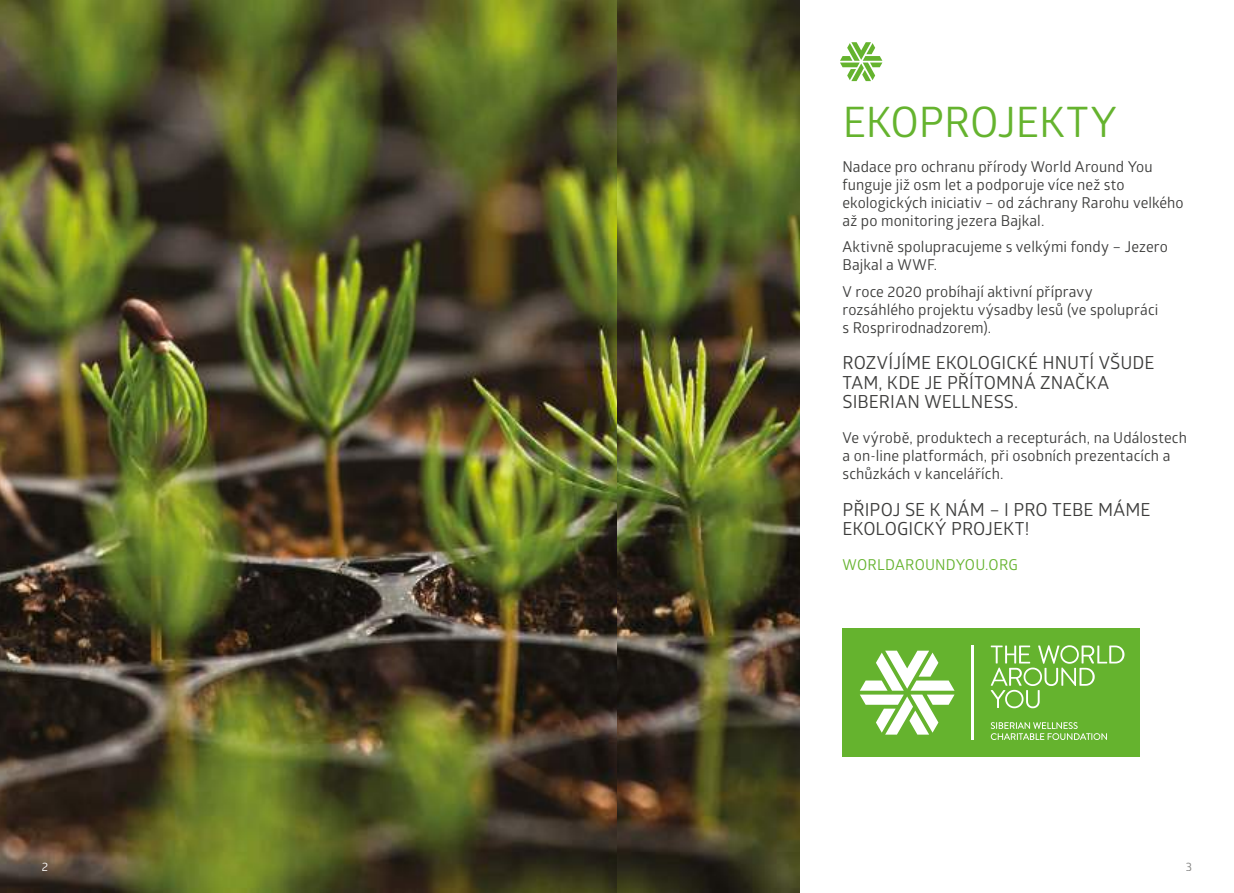
<style>
.page{position:relative;width:1234px;height:893px;background:#fff}
.page>*{position:absolute;margin:0;border:0;box-sizing:border-box;transform-origin:0 0}
.t1{font:42px "Glober M Regular";letter-spacing:-.005em;color:#65b32e}
.t2{font:18px/19.5px "Glober M Regular";letter-spacing:.005em;color:#3c3c3b}
.t3{font:15px/18px "Glober M Regular";letter-spacing:.005em;color:#3c3c3b}
.t4{font:15px "Glober M Regular";letter-spacing:.015em;color:#65b32e}
.t5{font:12px "Glober M Regular";color:#fff}
.t6{font:12px "Glober M Regular";color:#80807f}
</style>
<div class="page">
<div style="left:842px;top:628px;width:298px;height:129px;background:#65b32e"></div>
<hr style="left:971px;top:645px;width:2px;height:95px;background:#fff">
<svg style="left:990px;top:645px;width:134px;height:63px"></svg>
<svg style="left:860px;top:651px;width:94px;height:84px"></svg>
<svg style="left:990px;top:722px;width:116px;height:18px"></svg>
<svg style="left:840px;top:42px;width:42px;height:39px"></svg>
<img style="left:0;top:0;width:617px;height:893px">
<img style="left:617px;top:0;width:182px;height:893px">
<h1 class="t1" style="left:842px;top:91px;width:276px">EKOPROJEKTY</h1>
<p class="t3" style="left:842px;top:157px;width:342px">Nadace pro ochranu přírody World Around You funguje již osm let a podporuje více než sto ekologických iniciativ – od záchrany Rarohu velkého až po monitoring jezera Bajkal.</p>
<p class="t3" style="left:842px;top:237px;width:327px">Aktivně spolupracujeme s velkými fondy – Jezero<br>Bajkal a WWF.</p>
<p class="t3" style="left:842px;top:282px;width:317px">V roce 2020 probíhají aktivní přípravy rozsáhlého projektu výsadby lesů (ve spolupráci s Rosprirodnadzorem).</p>
<p class="t2" style="left:842px;top:352px;width:313px">ROZVÍJÍME EKOLOGICKÉ HNUTÍ VŠUDE<br>TAM, KDE JE PŘÍTOMNÁ ZNAČKA<br>SIBERIAN WELLNESS.</p>
<p class="t3" style="left:842px;top:428px;width:346px">Ve výrobě, produktech a recepturách, na Událostech a on-line platformách, při osobních prezentacích a schůzkách v kancelářích.</p>
<p class="t2" style="left:842px;top:499px;width:309px">PŘIPOJ SE K NÁM – I PRO TEBE MÁME<br>EKOLOGICKÝ PROJEKT!</p>
<p class="t4" style="left:842px;top:554px;width:177px">WORLDAROUNDYOU.ORG</p>
<p class="t5" style="left:42px;top:857px;width:8px">2</p>
<p class="t6" style="left:1185px;top:857px;width:8px">3</p>
</div>
